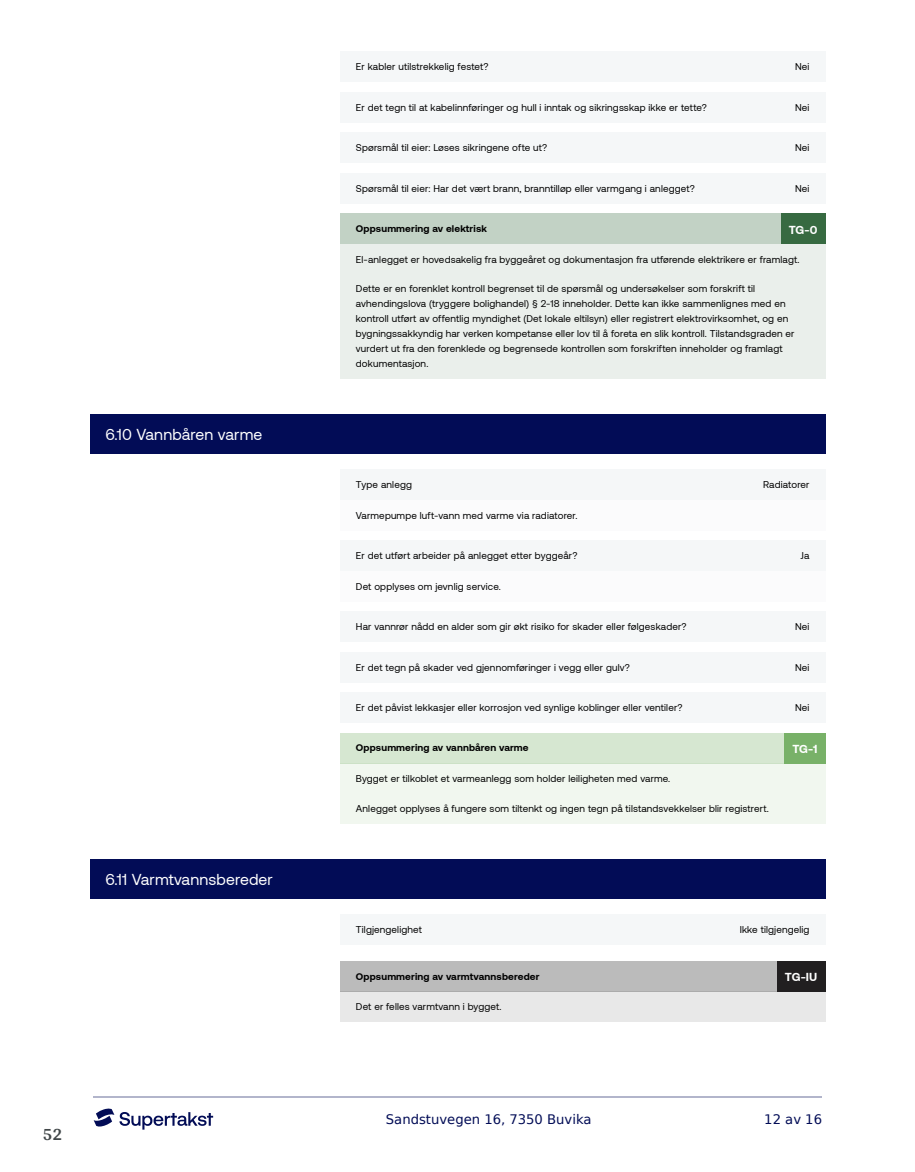
<style>
.page{position:relative;width:915px;height:1172px;background:#fff}
.page>*{position:absolute;margin:0;border:0;box-sizing:border-box;transform-origin:0 0}
.t1{font:700 18px "Arya";color:#414749}
.t2{font:15.75px "Aeonik";letter-spacing:.01em;color:#fff}
.t3{font:13.2px "DejaVu Sans";color:#020c56}
.t4{font:700 11.85px "Aeonik";letter-spacing:-.035em;color:#fff}
.t5{font:9.9px/14.9px "Aeonik";letter-spacing:.015em;color:#000}
.t6{font:700 9.9px "Aeonik";letter-spacing:.015em;color:#000}
</style>
<div class="page">
<hr style="left:93px;top:1097px;width:728px;height:1px;background:#b2b5cb">
<svg style="left:94px;top:1108px;width:119px;height:21px"></svg>
<div style="left:89px;top:414px;width:736px;height:39px;background:#020c56"></div>
<div style="left:89px;top:859px;width:736px;height:39px;background:#020c56"></div>
<div style="left:340px;top:244px;width:485px;height:134px;background:#eaefeb"></div>
<div style="left:340px;top:500px;width:485px;height:30px;background:#f5f7f8"></div>
<div style="left:340px;top:571px;width:485px;height:30px;background:#f5f7f8"></div>
<div style="left:340px;top:763px;width:485px;height:60px;background:#f1f7ef"></div>
<div style="left:340px;top:914px;width:485px;height:31px;background:#f5f7f8"></div>
<div style="left:340px;top:991px;width:485px;height:31px;background:#e8e8e8"></div>
<div style="left:340px;top:52px;width:485px;height:30px;background:#f5f7f8"></div>
<div style="left:340px;top:92px;width:485px;height:31px;background:#f5f7f8"></div>
<div style="left:340px;top:133px;width:485px;height:30px;background:#f5f7f8"></div>
<div style="left:340px;top:173px;width:485px;height:31px;background:#f5f7f8"></div>
<div style="left:340px;top:213px;width:485px;height:31px;background:#c2d2c5"></div>
<div style="left:780px;top:213px;width:45px;height:31px;background:#376a41"></div>
<div style="left:340px;top:469px;width:485px;height:31px;background:#f5f7f8"></div>
<div style="left:340px;top:540px;width:485px;height:31px;background:#f5f7f8"></div>
<div style="left:340px;top:611px;width:485px;height:31px;background:#f5f7f8"></div>
<div style="left:340px;top:652px;width:485px;height:30px;background:#f5f7f8"></div>
<div style="left:340px;top:692px;width:485px;height:31px;background:#f5f7f8"></div>
<div style="left:340px;top:733px;width:485px;height:30px;background:#d6e7d1"></div>
<div style="left:783px;top:733px;width:42px;height:30px;background:#78b168"></div>
<div style="left:340px;top:961px;width:485px;height:30px;background:#bbb"></div>
<div style="left:776px;top:961px;width:49px;height:30px;background:#211f20"></div>
<h2 class="t2" style="left:105px;top:425px;width:158px">6.10 Vannbåren varme</h2>
<h2 class="t2" style="left:105px;top:870px;width:169px">6.11 Varmtvannsbereder</h2>
<h1 class="t1" style="left:43px;top:1123px;width:21px">52</h1>
<p class="t5" style="left:356px;top:60px;width:134px">Er kabler utilstrekkelig festet?</p>
<p class="t5" style="left:794px;top:60px;width:16px">Nei</p>
<p class="t5" style="left:356px;top:100px;width:352px">Er det tegn til at kabelinnføringer og hull i inntak og sikringsskap ikke er tette?</p>
<p class="t5" style="left:794px;top:100px;width:16px">Nei</p>
<p class="t5" style="left:356px;top:140px;width:193px">Spørsmål til eier: Løses sikringene ofte ut?</p>
<p class="t5" style="left:794px;top:140px;width:16px">Nei</p>
<p class="t5" style="left:356px;top:181px;width:340px">Spørsmål til eier: Har det vært brann, branntilløp eller varmgang i anlegget?</p>
<p class="t5" style="left:794px;top:181px;width:16px">Nei</p>
<p class="t6" style="left:356px;top:223px;width:133px">Oppsummering av elektrisk</p>
<p class="t4" style="left:788px;top:223px;width:30px">TG-0</p>
<p class="t5" style="left:356px;top:252px;width:445px">El-anlegget er hovedsakelig fra byggeåret og dokumentasjon fra utførende elektrikere er framlagt.</p>
<p class="t5" style="left:356px;top:282px;width:440px">Dette er en forenklet kontroll begrenset til de spørsmål og undersøkelser som forskrift til avhendingslova (tryggere bolighandel) § 2-18 inneholder. Dette kan ikke sammenlignes med en kontroll utført av offentlig myndighet (Det lokale eltilsyn) eller registrert elektrovirksomhet, og en bygningssakkyndig har verken kompetanse eller lov til å foreta en slik kontroll. Tilstandsgraden er vurdert ut fra den forenklede og begrensede kontrollen som forskriften inneholder og framlagt dokumentasjon.</p>
<p class="t5" style="left:356px;top:477px;width:57px">Type anlegg</p>
<p class="t5" style="left:763px;top:477px;width:48px">Radiatorer</p>
<p class="t5" style="left:356px;top:508px;width:223px">Varmepumpe luft-vann med varme via radiatorer.</p>
<p class="t5" style="left:356px;top:548px;width:223px">Er det utført arbeider på anlegget etter byggeår?</p>
<p class="t5" style="left:800px;top:548px;width:10px">Ja</p>
<p class="t5" style="left:356px;top:579px;width:146px">Det opplyses om jevnlig service.</p>
<p class="t5" style="left:356px;top:619px;width:332px">Har vannrør nådd en alder som gir økt risiko for skader eller følgeskader?</p>
<p class="t5" style="left:794px;top:619px;width:16px">Nei</p>
<p class="t5" style="left:356px;top:660px;width:275px">Er det tegn på skader ved gjennomføringer i vegg eller gulv?</p>
<p class="t5" style="left:794px;top:660px;width:16px">Nei</p>
<p class="t5" style="left:356px;top:700px;width:328px">Er det påvist lekkasjer eller korrosjon ved synlige koblinger eller ventiler?</p>
<p class="t5" style="left:794px;top:700px;width:16px">Nei</p>
<p class="t6" style="left:356px;top:742px;width:174px">Oppsummering av vannbåren varme</p>
<p class="t4" style="left:792px;top:742px;width:27px">TG-1</p>
<p class="t5" style="left:356px;top:771px;width:316px">Bygget er tilkoblet et varmeanlegg som holder leiligheten med varme.</p>
<p class="t5" style="left:356px;top:801px;width:414px">Anlegget opplyses å fungere som tiltenkt og ingen tegn på tilstandsvekkelser blir registrert.</p>
<p class="t5" style="left:356px;top:922px;width:68px">Tilgjengelighet</p>
<p class="t5" style="left:739px;top:922px;width:71px">Ikke tilgjengelig</p>
<p class="t6" style="left:356px;top:970px;width:185px">Oppsummering av varmtvannsbereder</p>
<p class="t4" style="left:784px;top:970px;width:34px">TG-IU</p>
<p class="t5" style="left:356px;top:999px;width:147px">Det er felles varmtvann i bygget.</p>
<h3 class="t3" style="left:386px;top:1108px;width:207px">Sandstuvegen 16, 7350 Buvika</h3>
<h3 class="t3" style="left:764px;top:1108px;width:59px">12 av 16</h3>
</div>
